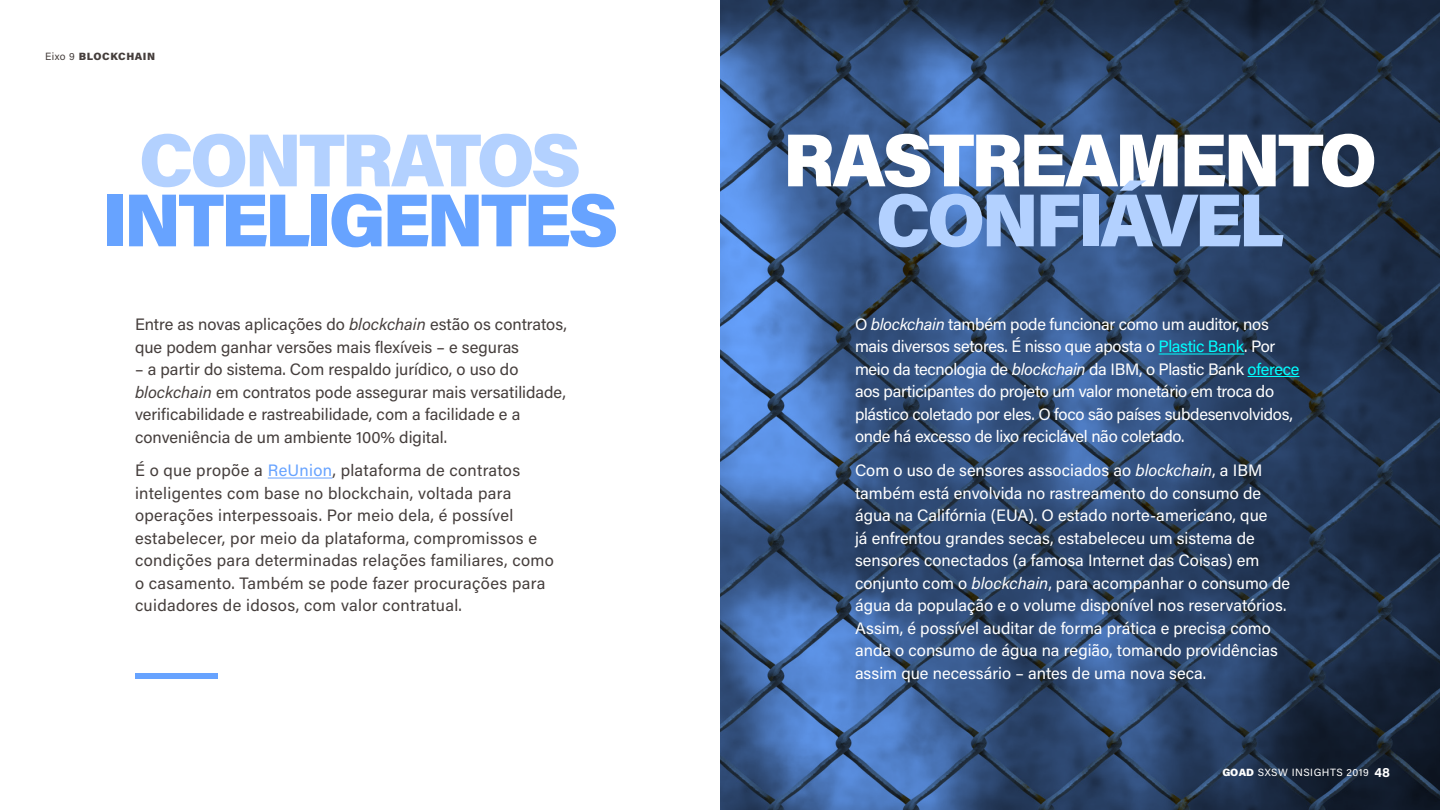
<style>
.page{position:relative;width:1440px;height:810px;background:#fff}
.page>*{position:absolute;margin:0;border:0;box-sizing:border-box;transform-origin:0 0}
.t1{font:900 75px "Acumin Pro";letter-spacing:-.05em;color:#b3d1ff}
.t2{font:900 75px "Acumin Pro";letter-spacing:-.05em;color:#67a3ff}
.t3{font:900 75px "Acumin Pro";letter-spacing:-.05em;color:#fff}
.t4{font:16.5px/22.5px "Acumin Pro";letter-spacing:-.005em;color:#fff}
.t5{font:16.5px/22.5px "Acumin Pro";letter-spacing:.01em;color:#453e3c}
.t6{font:10.5px "Acumin Pro";letter-spacing:.05em;color:#fff}
.t7{font:900 10.5px "Acumin Pro";letter-spacing:.05em;color:#453e3c}
.s1{font-weight:400}
.s2{font-style:italic}
.s3{color:#67a3ff}
.s4{color:#0ff}
.s5{font-weight:900}
.s6{font-weight:700;font-size:13.5px}
</style>
<div class="page">
<img style="left:720px;top:0;width:720px;height:810px">
<hr style="left:268px;top:478px;width:64px;height:1px;background:#67a3ff">
<hr style="left:1159px;top:354px;width:85px;height:1px;background:#0ff">
<hr style="left:1248px;top:376px;width:51px;height:1px;background:#0ff">
<div style="left:135px;top:673px;width:83px;height:6px;background:#67a3ff"></div>
<p class="t7" style="left:45px;top:49px;width:112px"><span class="s1">Eixo 9</span> BLOCKCHAIN</p>
<h1 class="t1" style="left:139px;top:107px;width:444px">CONTRATOS</h1>
<h1 class="t2" style="left:102px;top:167px;width:518px">INTELIGENTES</h1>
<p class="t5" style="left:135px;top:312px;width:433px">Entre as novas aplicações do <span class="s2">blockchain</span> estão os contratos, que podem ganhar versões mais flexíveis – e seguras</p>
<p class="t5" style="left:135px;top:357px;width:433px">– a partir do sistema. Com respaldo jurídico, o uso do <span class="s2">blockchain</span> em contratos pode assegurar mais versatilidade, verificabilidade e rastreabilidade, com a facilidade e a conveniência de um ambiente 100% digital.</p>
<p class="t5" style="left:135px;top:459px;width:421px">É o que propõe a <span class="s3">ReUnion</span>, plataforma de contratos inteligentes com base no blockchain, voltada para operações interpessoais. Por meio dela, é possível estabelecer, por meio da plataforma, compromissos e condições para determinadas relações familiares, como o casamento. Também se pode fazer procurações para cuidadores de idosos, com valor contratual.</p>
<h1 class="t3" style="left:783px;top:107px;width:596px">RASTREAMENTO</h1>
<h1 class="t1" style="left:876px;top:167px;width:410px">CONFIÁVEL</h1>
<p class="t4" style="left:855px;top:312px;width:446px">O <span class="s2">blockchain</span> também pode funcionar como um auditor, nos mais diversos setores. É nisso que aposta o <span class="s4">Plastic Bank</span>. Por meio da tecnologia de <span class="s2">blockchain</span> da IBM, o Plastic Bank <span class="s4">oferece </span>aos participantes do projeto um valor monetário em troca do plástico coletado por eles. O foco são países subdesenvolvidos, onde há excesso de lixo reciclável não coletado.</p>
<p class="t4" style="left:855px;top:458px;width:437px">Com o uso de sensores associados ao <span class="s2">blockchain</span>, a IBM também está envolvida no rastreamento do consumo de água na Califórnia (EUA). O estado norte-americano, que<br>já enfrentou grandes secas, estabeleceu um sistema de sensores conectados (a famosa Internet das Coisas) em conjunto com o <span class="s2">blockchain</span>, para acompanhar o consumo de água da população e o volume disponível nos reservatórios.<br>Assim, é possível auditar de forma prática e precisa como anda o consumo de água na região, tomando providências assim que necessário – antes de uma nova seca.</p>
<p class="t6" style="left:1222px;top:765px;width:169px"><span class="s5">GOAD</span> SXSW INSIGHTS 2019 <span class="s6">48</span></p>
</div>
